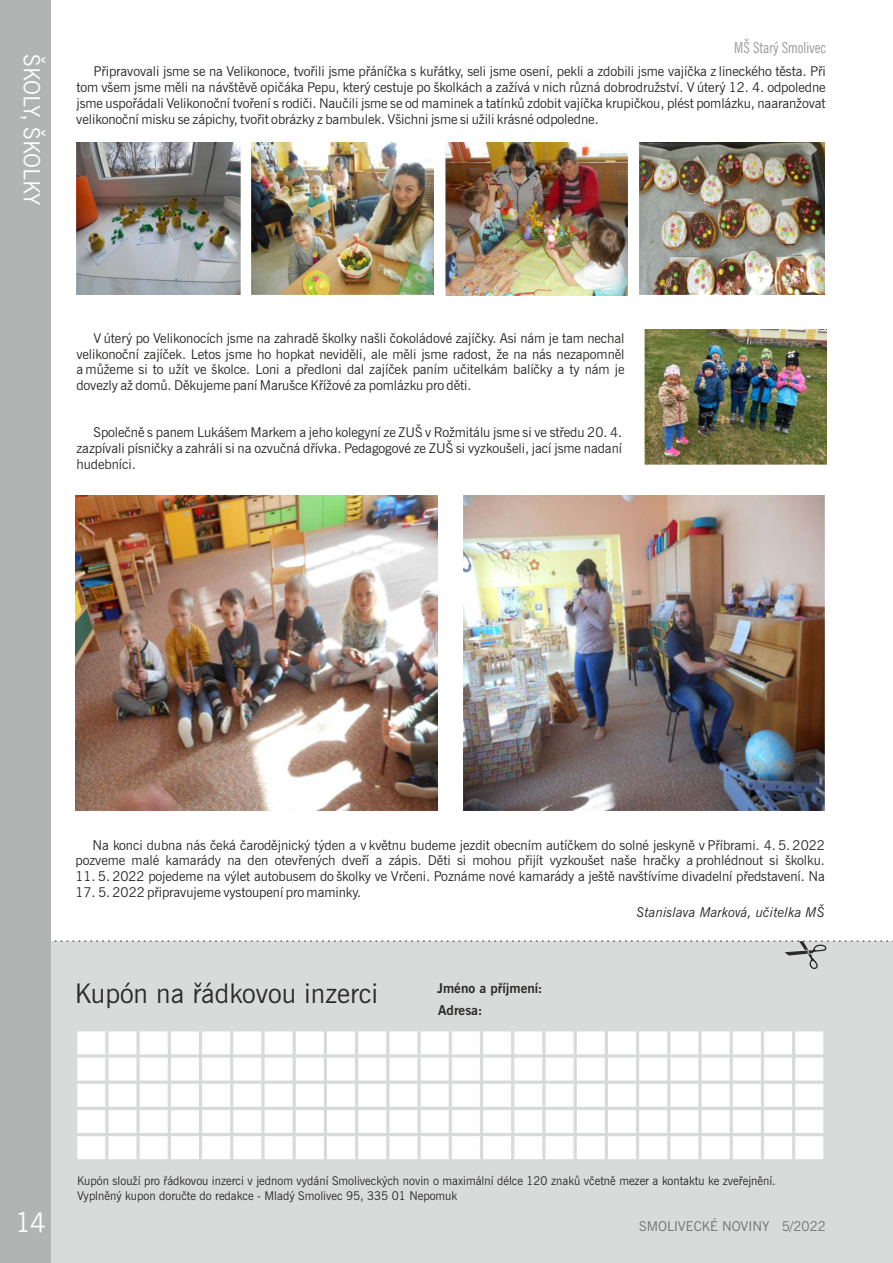
<style>
.page{position:relative;width:893px;height:1263px;background:#fff}
.page>*{position:absolute;margin:0;border:0;box-sizing:border-box;transform-origin:0 0}
.t1{font:27px "News Gothic AT";color:#2b2a29}
.t2{font:27px "News Gothic AT";color:#fefefe}
.t3{font:22.5px "News Gothic AT";color:#fefefe}
.t4{font:condensed 15px "News Gothic AT";color:#999}
.t5{font:13.5px/15.8px "News Gothic AT";letter-spacing:-.005em;color:#2b2a29;text-align:justify}
.t6{font:italic 13.5px "News Gothic AT";letter-spacing:-.005em;color:#2b2a29}
.t7{font:700 13.5px/22px "News Gothic AT";color:#2b2a29}
.t8{font:13.5px "News Gothic AT";color:#727271}
.t9{font:12px/14.4px "News Gothic AT";color:#2b2a29}
</style>
<div class="page">
<div style="left:0;top:941px;width:893px;height:322px;background:#d9dada"></div>
<svg style="left:54px;top:941px;width:839px;height:28px"></svg>
<div style="left:76px;top:1030px;width:749px;height:131px;background:#fefefe"></div>
<hr style="left:74px;top:1028px;width:3px;height:134px;background:#d9dada">
<hr style="left:105px;top:1028px;width:3px;height:134px;background:#d9dada">
<svg style="left:136px;top:1031px;width:4px;height:128px"></svg>
<hr style="left:168px;top:1028px;width:3px;height:134px;background:#d9dada">
<hr style="left:199px;top:1028px;width:3px;height:134px;background:#d9dada">
<hr style="left:230px;top:1028px;width:3px;height:134px;background:#d9dada">
<svg style="left:261px;top:1031px;width:4px;height:128px"></svg>
<hr style="left:293px;top:1028px;width:3px;height:134px;background:#d9dada">
<hr style="left:324px;top:1028px;width:3px;height:134px;background:#d9dada">
<hr style="left:355px;top:1028px;width:3px;height:134px;background:#d9dada">
<hr style="left:386px;top:1028px;width:3px;height:134px;background:#d9dada">
<svg style="left:417px;top:1031px;width:4px;height:128px"></svg>
<hr style="left:449px;top:1028px;width:3px;height:134px;background:#d9dada">
<hr style="left:480px;top:1028px;width:3px;height:134px;background:#d9dada">
<hr style="left:511px;top:1028px;width:3px;height:134px;background:#d9dada">
<hr style="left:542px;top:1028px;width:3px;height:134px;background:#d9dada">
<hr style="left:574px;top:1028px;width:3px;height:134px;background:#d9dada">
<hr style="left:605px;top:1028px;width:3px;height:134px;background:#d9dada">
<hr style="left:636px;top:1028px;width:3px;height:134px;background:#d9dada">
<hr style="left:667px;top:1028px;width:3px;height:134px;background:#d9dada">
<svg style="left:698px;top:1031px;width:4px;height:128px"></svg>
<hr style="left:730px;top:1028px;width:3px;height:134px;background:#d9dada">
<hr style="left:761px;top:1028px;width:3px;height:134px;background:#d9dada">
<hr style="left:792px;top:1028px;width:3px;height:134px;background:#d9dada">
<hr style="left:823px;top:1028px;width:3px;height:134px;background:#d9dada">
<hr style="left:74px;top:1159px;width:752px;height:3px;background:#d9dada">
<hr style="left:74px;top:1133px;width:752px;height:3px;background:#d9dada">
<hr style="left:74px;top:1107px;width:752px;height:3px;background:#d9dada">
<svg style="left:77px;top:1080px;width:746px;height:4px;fill:#d9dada"></svg>
<hr style="left:74px;top:1054px;width:752px;height:3px;background:#d9dada">
<hr style="left:74px;top:1028px;width:752px;height:3px;background:#d9dada">
<div style="left:0;top:0;width:51px;height:1263px;background:#b2b3b3"></div>
<img style="left:644px;top:330px;width:182px;height:134px">
<img style="left:76px;top:142px;width:164px;height:153px">
<img style="left:252px;top:142px;width:182px;height:153px">
<img style="left:445px;top:143px;width:183px;height:152px">
<img style="left:639px;top:143px;width:186px;height:152px">
<img style="left:76px;top:495px;width:362px;height:315px">
<img style="left:463px;top:495px;width:362px;height:315px">
<h2 class="t3" style="left:40px;top:54px;width:153px;rotate:90deg">ŠKOLY, ŠKOLKY</h2>
<p class="t4" style="left:734px;top:42px;width:94px">MŠ Starý Smolivec</p>
<p class="t5" style="left:76px;top:65px;width:751px;text-indent:17px">Připravovali jsme se na Velikonoce, tvořili jsme přáníčka s kuřátky, seli jsme osení, pekli a zdobili jsme vajíčka z lineckého těsta. Při tom všem jsme měli na návštěvě opičáka Pepu, který cestuje po školkách a zažívá v nich různá dobrodružství. V úterý 12. 4. odpoledne jsme uspořádali Velikonoční tvoření s rodiči. Naučili jsme se od maminek a tatínků zdobit vajíčka krupičkou, plést pomlázku, naaranžovat velikonoční misku se zápichy, tvořit obrázky z bambulek. Všichni jsme si užili krásné odpoledne.</p>
<p class="t5" style="left:76px;top:331px;width:550px;text-indent:17px">V úterý po Velikonocích jsme na zahradě školky našli čokoládové zajíčky. Asi nám je tam nechal velikonoční zajíček. Letos jsme ho hopkat neviděli, ale měli jsme radost, že na nás nezapomněl a můžeme si to užít ve školce. Loni a předloni dal zajíček paním učitelkám balíčky a ty nám je dovezly až domů. Děkujeme paní Marušce Křížové za pomlázku pro děti.</p>
<p class="t5" style="left:76px;top:426px;width:547px;text-indent:17px">Společně s panem Lukášem Markem a jeho kolegyní ze ZUŠ v Rožmitálu jsme si ve středu 20. 4. zazpívali písničky a zahráli si na ozvučná dřívka. Pedagogové ze ZUŠ si vyzkoušeli, jací jsme nadaní hudebníci.</p>
<p class="t5" style="left:76px;top:838px;width:751px;text-align:right">Na konci dubna nás čeká čarodějnický týden a v květnu budeme jezdit obecním autíčkem do solné jeskyně v Příbrami. 4. 5. 2022 pozveme malé kamarády na den otevřených dveří a zápis. Děti si mohou přijít vyzkoušet naše hračky a prohlédnout si školku.</p>
<p class="t5" style="left:75px;top:870px;width:751px">11. 5. 2022 pojedeme na výlet autobusem do školky ve Vrčeni. Poznáme nové kamarády a ještě navštívíme divadelní představení. Na</p>
<p class="t5" style="left:75px;top:885px;width:287px">17. 5. 2022 připravujeme vystoupení pro maminky.</p>
<p class="t6" style="left:636px;top:907px;width:190px">Stanislava Marková, učitelka MŠ</p>
<h1 class="t1" style="left:75px;top:983px;width:305px">Kupón na řádkovou inzerci</h1>
<p class="t7" style="left:437px;top:978px;width:107px">Jméno a příjmení:<br>Adresa:</p>
<p class="t9" style="left:77px;top:1175px;width:700px">Kupón slouží pro řádkovou inzerci v jednom vydání Smoliveckých novin o maximální délce 120 znaků včetně mezer a kontaktu ke zveřejnění.<br>Vyplněný kupon doručte do redakce - Mladý Smolivec 95, 335 01 Nepomuk</p>
<h1 class="t2" style="left:15px;top:1212px;width:32px">14</h1>
<p class="t8" style="left:639px;top:1221px;width:188px">SMOLIVECKÉ NOVINY 5/2022</p>
</div>
